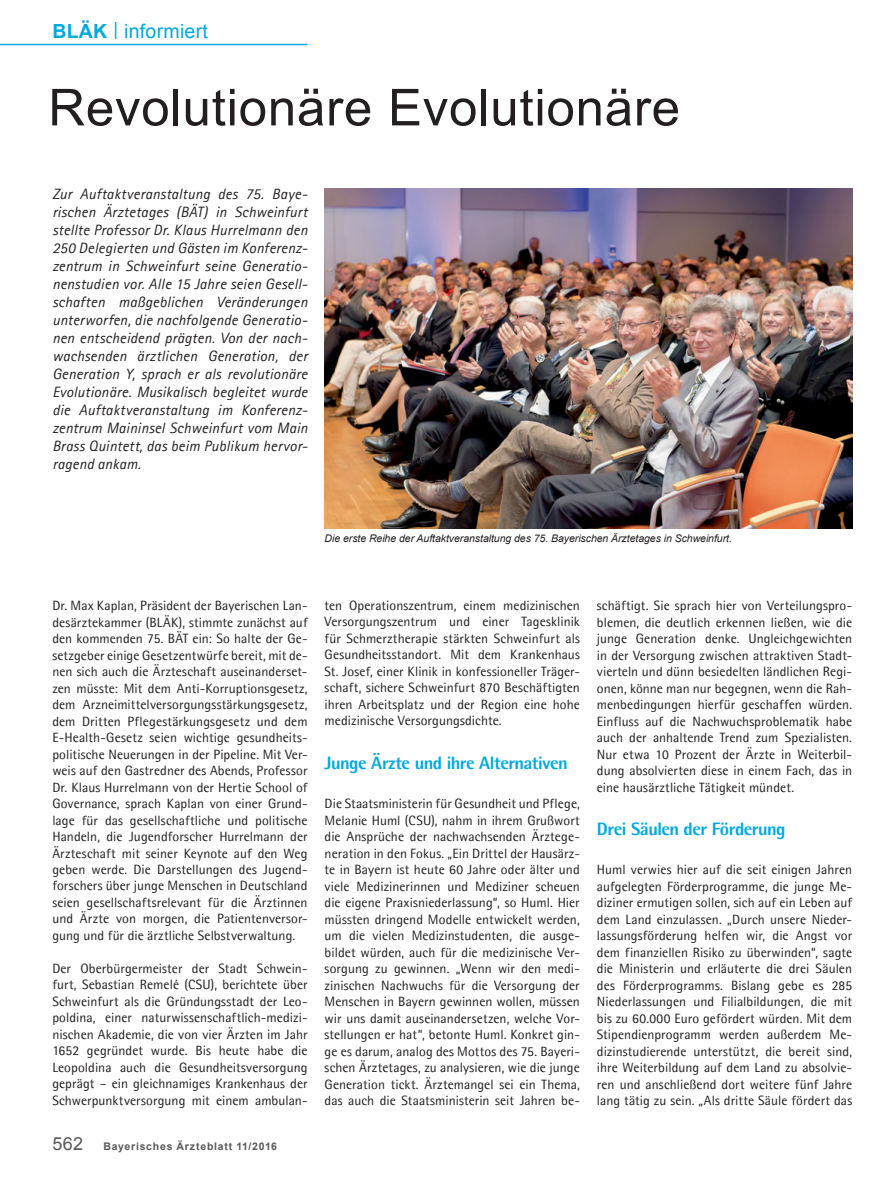
<style>
.page{position:relative;width:894px;height:1190px;background:#fff}
.page>*{position:absolute;margin:0;border:0;box-sizing:border-box;transform-origin:0 0}
.t1{font:51px "Arial";letter-spacing:.015em;color:#231f20}
.t2{font:19.5px "Arial";letter-spacing:.015em;color:#00a9e0}
.t3{font:800 18px "Agfa Rotis Semisans";letter-spacing:-.03em;color:#00a9e0}
.t4{font:italic 15px/18px "Agfa Rotis Sans Serif";letter-spacing:.015em;color:#231f20;text-align:justify}
.t5{font:13.5px/16.5px "Agfa Rotis Semisans";letter-spacing:.005em;color:#231f20;text-align:justify}
.t6{font:italic 10.5px "Arial";letter-spacing:-.005em;color:#231f20}
.t7{font:700 10.5px "Arial";letter-spacing:.075em;color:#58595b}
.s1{font-weight:700}
.s2{font-weight:400;font-size:18px}
</style>
<div class="page">
<hr style="left:0;top:44px;width:307px;height:1px;background:#00a9e0">
<img style="left:324px;top:188px;width:528px;height:340px">
<h2 class="t2" style="left:52px;top:20px;width:157px"><span class="s1">BLÄK</span> <sup>|</sup> informiert</h2>
<h1 class="t1" style="left:48px;top:79px;width:633px">Revolutionäre Evolutionäre</h1>
<p class="t4" style="left:52px;top:185px;width:257px">Zur Auftaktveranstaltung des 75. Baye&shy;rischen Ärztetages (BÄT) in Schweinfurt stellte Professor Dr. Klaus Hurrelmann den 250 Delegierten und Gästen im Konferenz&shy;zentrum in Schweinfurt seine Generatio&shy;nenstudien vor. Alle 15 Jahre seien Gesell&shy;schaften maßgeblichen Veränderungen unterworfen, die nachfolgende Generatio&shy;nen entscheidend prägten. Von der nach&shy;wachsenden ärztlichen Generation, der Generation Y, sprach er als revolutionäre Evolutionäre. Musikalisch begleitet wurde die Auftaktveranstaltung im Konferenz&shy;zentrum Maininsel Schweinfurt vom Main Brass Quintett, das beim Publikum hervor&shy;ragend ankam.</p>
<p class="t6" style="left:324px;top:533px;width:409px">Die erste Reihe der Auftaktveranstaltung des 75. Bayerischen Ärztetages in Schweinfurt.</p>
<p class="t5" style="left:52px;top:597px;width:257px">Dr. Max Kaplan, Präsident der Bayerischen Lan&shy;desärztekammer (BLÄK), stimmte zunächst auf den kommenden 75. BÄT ein: So halte der Ge&shy;setzgeber einige Gesetzentwürfe bereit, mit de&shy;nen sich auch die Ärzteschaft auseinanderset&shy;zen müsste: Mit dem Anti-Korruptionsgesetz, dem Arzneimittelversorgungsstärkungsgesetz, dem Dritten Pflegestärkungsgesetz und dem E-Health-Gesetz seien wichtige gesundheits&shy;politische Neuerungen in der Pipeline. Mit Ver&shy;weis auf den Gastredner des Abends, Professor Dr. Klaus Hurrelmann von der Hertie School of Governance, sprach Kaplan von einer Grund&shy;lage für das gesellschaftliche und politische Handeln, die Jugendforscher Hurrelmann der Ärzteschaft mit seiner Keynote auf den Weg geben werde. Die Darstellungen des Jugend&shy;forschers über junge Menschen in Deutschland seien gesellschaftsrelevant für die Ärztinnen und Ärzte von morgen, die Patientenversor&shy;gung und für die ärztliche Selbstverwaltung.</p>
<p class="t5" style="left:52px;top:960px;width:257px">Der Oberbürgermeister der Stadt Schwein&shy;furt, Sebastian Remelé (CSU), berichtete über Schweinfurt als die Gründungsstadt der Leo&shy;poldina, einer naturwissenschaftlich-medizi&shy;nischen Akademie, die von vier Ärzten im Jahr 1652 gegründet wurde. Bis heute habe die Leopoldina auch die Gesundheitsversorgung geprägt – ein gleichnamiges Krankenhaus der Schwerpunktversorgung mit einem ambulan-</p>
<p class="t7" style="left:52px;top:1140px;width:226px"><span class="s2">562</span> Bayerisches Ärzteblatt 11/2016</p>
<p class="t5" style="left:324px;top:597px;width:257px">ten Operationszentrum, einem medizinischen Versorgungszentrum und einer Tagesklinik für Schmerztherapie stärkten Schweinfurt als Gesundheitsstandort. Mit dem Krankenhaus St. Josef, einer Klinik in konfessioneller Träger&shy;schaft, sichere Schweinfurt 870 Beschäftigten ihren Arbeitsplatz und der Region eine hohe medizinische Versorgungsdichte.</p>
<h3 class="t3" style="left:324px;top:752px;width:244px">Junge Ärzte und ihre Alternativen</h3>
<p class="t5" style="left:324px;top:795px;width:257px">Die Staatsministerin für Gesundheit und Pflege, Melanie Huml (CSU), nahm in ihrem Grußwort die Ansprüche der nachwachsenden Ärztege&shy;neration in den Fokus. „Ein Drittel der Hausärz&shy;te in Bayern ist heute 60 Jahre oder älter und viele Medizinerinnen und Mediziner scheuen die eigene Praxisniederlassung“, so Huml. Hier müssten dringend Modelle entwickelt werden, um die vielen Medizinstudenten, die ausge&shy;bildet würden, auch für die medizinische Ver&shy;sorgung zu gewinnen. „Wenn wir den medi&shy;zinischen Nachwuchs für die Versorgung der Menschen in Bayern gewinnen wollen, müssen wir uns damit auseinandersetzen, welche Vor&shy;stellungen er hat“, betonte Huml. Konkret gin&shy;ge es darum, analog des Mottos des 75. Bayeri&shy;schen Ärztetages, zu analysieren, wie die junge Generation tickt. Ärztemangel sei ein Thema, das auch die Staatsministerin seit Jahren be-</p>
<p class="t5" style="left:597px;top:597px;width:257px">schäftigt. Sie sprach hier von Verteilungspro&shy;blemen, die deutlich erkennen ließen, wie die junge Generation denke. Ungleichgewichten in der Versorgung zwischen attraktiven Stadt&shy;vierteln und dünn besiedelten ländlichen Regi&shy;onen, könne man nur begegnen, wenn die Rah&shy;menbedingungen hierfür geschaffen würden.<br>Einfluss auf die Nachwuchsproblematik habe auch der anhaltende Trend zum Spezialisten.<br>Nur etwa 10 Prozent der Ärzte in Weiterbil&shy;dung absolvierten diese in einem Fach, das in eine hausärztliche Tätigkeit mündet.</p>
<h3 class="t3" style="left:597px;top:818px;width:190px">Drei Säulen der Förderung</h3>
<p class="t5" style="left:597px;top:861px;width:257px">Huml verwies hier auf die seit einigen Jahren aufgelegten Förderprogramme, die junge Me&shy;diziner ermutigen sollen, sich auf ein Leben auf dem Land einzulassen. „Durch unsere Nieder&shy;lassungsförderung helfen wir, die Angst vor dem finanziellen Risiko zu überwinden“, sagte die Ministerin und erläuterte die drei Säulen des Förderprogramms. Bislang gebe es 285<br>Niederlassungen und Filialbildungen, die mit bis zu 60.000 Euro gefördert würden. Mit dem Stipendienprogramm werden außerdem Me&shy;dizinstudierende unterstützt, die bereit sind, ihre Weiterbildung auf dem Land zu absolvie&shy;ren und anschließend dort weitere fünf Jahre lang tätig zu sein. „Als dritte Säule fördert das</p>
</div>
